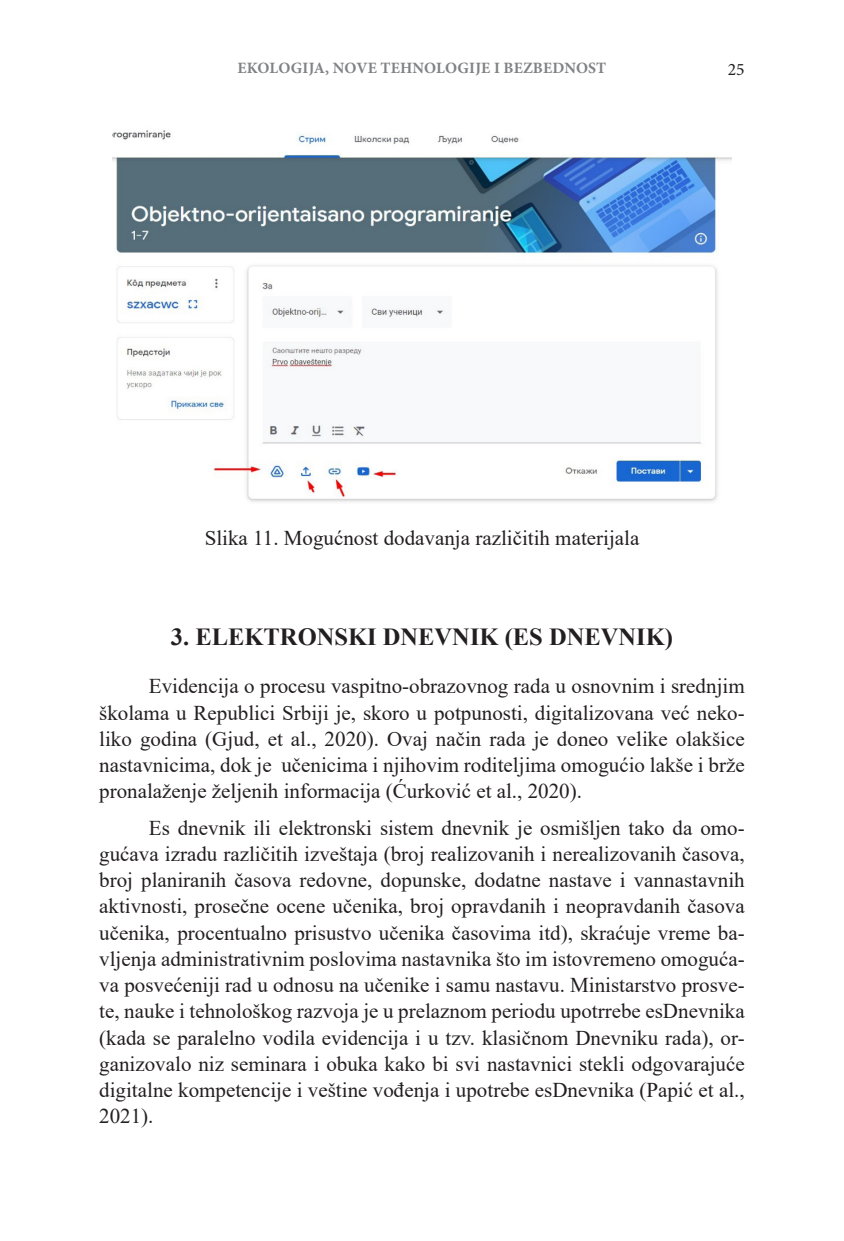
<style>
.page{position:relative;width:844px;height:1241px;background:#fff}
.page>*{position:absolute;margin:0;border:0;box-sizing:border-box;transform-origin:0 0}
.t1{font:700 24.5px "Times New Roman";color:#231f20}
.Paragraph_Style_1{font:21px/26.2px "Times New Roman";color:#231f20;text-align:justify}
.t2{font:17.5px "Minion Pro";color:#231f20}
.t3{font:700 15.75px "Minion Pro";letter-spacing:.01em;color:#808285}
</style>
<div class="page">
<img style="left:113px;top:130px;width:618px;height:373px">
<p class="t3" style="left:237px;top:57px;width:370px">EKOLOGIJA, NOVE TEHNOLOGIJE I BEZBEDNOST</p>
<p class="t2" style="left:727px;top:58px;width:18px">25</p>
<p class="Paragraph_Style_1" style="left:205px;top:524px;width:436px">Slika 11. Mogućnost dodavanja različitih materijala</p>
<p class="t1" style="left:171px;top:618px;width:503px">3. ELEKTRONSKI DNEVNIK (ES DNEVNIK)</p>
<p class="Paragraph_Style_1" style="left:99px;top:672px;width:646px;text-indent:50px">Evidencija o procesu vaspitno-obrazovnog rada u osnovnim i srednjim školama u Republici Srbiji je, skoro u potpunosti, digitalizovana već neko&shy;liko godina (Gjud, et al., 2020). Ovaj način rada je doneo velike olakšice nastavnicima, dok je učenicima i njihovim roditeljima omogućio lakše i brže pronalaženje željenih informacija (Ćurković et al., 2020).</p>
<p class="Paragraph_Style_1" style="left:99px;top:813px;width:646px;text-indent:50px">Es dnevnik ili elektronski sistem dnevnik je osmišljen tako da omo&shy;gućava izradu različitih izveštaja (broj realizovanih i nerealizovanih časova, broj planiranih časova redovne, dopunske, dodatne nastave i vannastavnih aktivnosti, prosečne ocene učenika, broj opravdanih i neopravdanih časova učenika, procentualno prisustvo učenika časovima itd), skraćuje vreme ba&shy;vljenja administrativnim poslovima nastavnika što im istovremeno omoguća&shy;va posvećeniji rad u odnosu na učenike i samu nastavu. Ministarstvo prosve&shy;te, nauke i tehnološkog razvoja je u prelaznom periodu upotrrebe esDnevnika (kada se paralelno vodila evidencija i u tzv. klasičnom Dnevniku rada), or&shy;ganizovalo niz seminara i obuka kako bi svi nastavnici stekli odgovarajuće digitalne kompetencije i veštine vođenja i upotrebe esDnevnika (Papić et al., 2021).</p>
</div>
